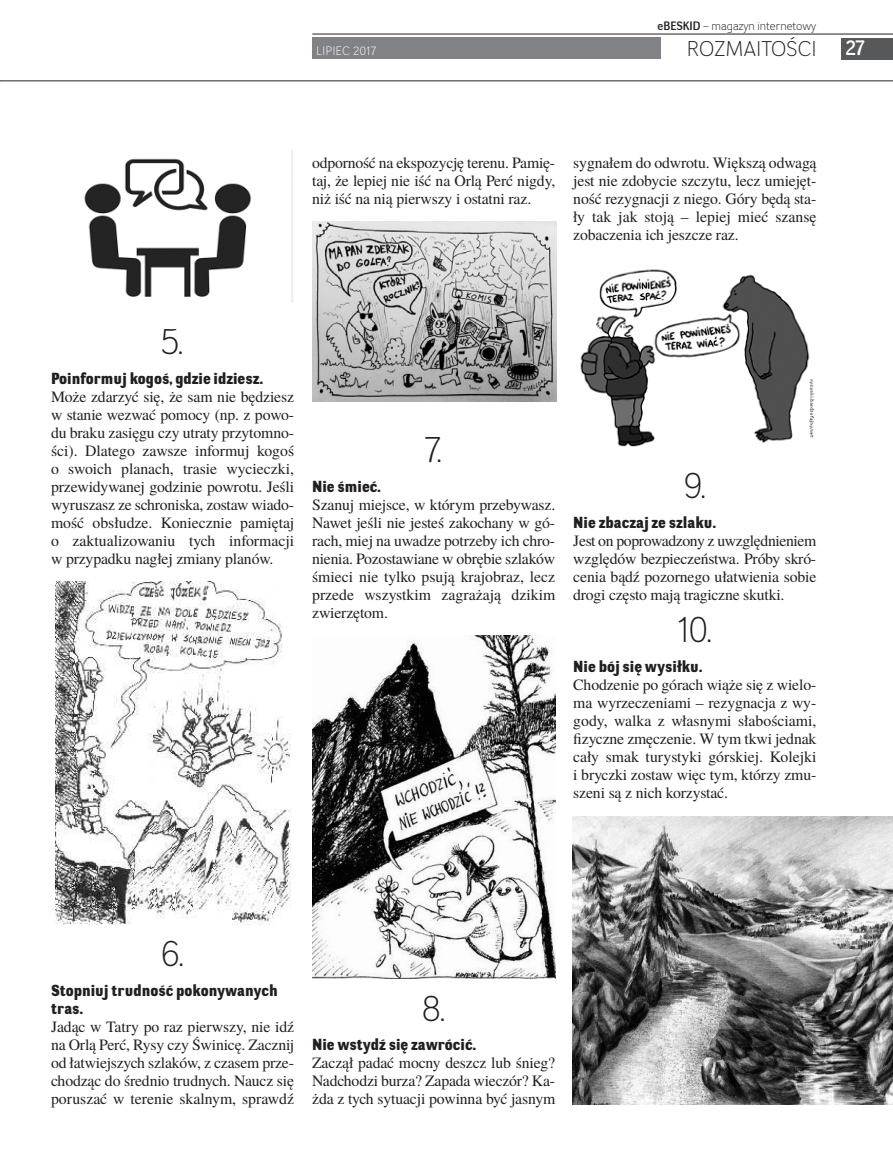
<style>
.page{position:relative;width:893px;height:1149px;background:#fff}
.page>*{position:absolute;margin:0;border:0;box-sizing:border-box;transform-origin:0 0}
.t1{font:36px "Negotiate Lt";color:#231f20}
.t2{font:21px "Negotiate Lt";letter-spacing:.025em;color:#231f20}
.t3{font:21px "Negotiate Rg";color:#fff}
.t4{font:15.75px/18px "Te X Gyre Termes";letter-spacing:-.01em;color:#231f20;text-align:justify}
.t5{font:15.75px/18px "Negotiate Hv";color:#231f20}
.t6{font:12px "Negotiate Lt";color:#231f20}
.t7{font:12px "Negotiate Lt";letter-spacing:.05em;color:#fff}
.s1{font-family:"Negotiate Rg"}
</style>
<div class="page">
<div style="left:312px;top:38px;width:348px;height:21px;background:#808285"></div>
<div style="left:842px;top:38px;width:51px;height:22px;background:#57585a"></div>
<hr style="left:312px;top:34px;width:581px;height:1px;background:#231f20">
<hr style="left:0;top:81px;width:893px;height:1px;background:#231f20">
<img style="left:84px;top:150px;width:209px;height:152px">
<img style="left:55px;top:581px;width:235px;height:342px">
<img style="left:312px;top:221px;width:244px;height:180px">
<img style="left:580px;top:269px;width:235px;height:178px">
<img style="left:573px;top:816px;width:320px;height:287px">
<img style="left:312px;top:635px;width:243px;height:342px">
<p class="t6" style="left:657px;top:21px;width:160px"><span class="s1">eBESKID</span> – magazyn internetowy</p>
<h2 class="t2" style="left:687px;top:41px;width:131px">ROZMAITOŚCI</h2>
<p class="t7" style="left:316px;top:46px;width:61px">LIPIEC 2017</p>
<h2 class="t3" style="left:846px;top:40px;width:20px">27</h2>
<p class="t4" style="left:312px;top:155px;width:245px">od por ność na eks po zy cję te re nu. Pa mię - taj, że le piej nie iść na Or lą Perć ni gdy, niż iść na nią pierw szy i ostat ni raz.</p>
<p class="t4" style="left:573px;top:155px;width:245px">sy gna łem do od wro tu. Więk szą od wa gą jest nie zdo by cie szczy tu, lecz umie jęt - ność re zy gna cji z nie go. Gó ry bę dą sta - ły tak jak sto ją – le piej mieć szan sę zo ba cze nia ich jesz cze raz.</p>
<h1 class="t1" style="left:162px;top:326px;width:23px">5.</h1>
<p class="t5" style="left:51px;top:371px;width:214px">Po in for muj ko goś, gdzie idziesz.</p>
<p class="t4" style="left:51px;top:389px;width:245px">Mo że zda rzyć się, że sam nie bę dziesz w sta nie we zwać po mo cy (np. z po wo - du bra ku za się gu czy utra ty przy tom no - ści). Dla te go za wsze in for muj ko goś o swo ich pla nach, tra sie wy ciecz ki, prze wi dy wa nej go dzi nie po wro tu. Je śli wy ru szasz ze schro ni ska, zo staw wia do - mość ob słu dze. Ko niecz nie pa mię taj o zak tu ali zo wa niu tych in for ma cji w przy pad ku na głej zmia ny pla nów.</p>
<h1 class="t1" style="left:426px;top:435px;width:18px">7.</h1>
<p class="t5" style="left:312px;top:479px;width:70px">Nie śmieć.</p>
<p class="t4" style="left:312px;top:497px;width:245px">Sza nuj miej sce, w któ rym prze by wasz.<br>Na wet je śli nie je steś za ko cha ny w gó - rach, miej na uwa dze po trze by ich chro - nie nia. Po zo sta wia ne w ob rę bie szla ków śmie ci nie tyl ko psu ją kra jo braz, lecz przede wszyst kim za gra ża ją dzi kim zwie rzę tom.</p>
<h1 class="t1" style="left:684px;top:471px;width:23px">9.</h1>
<p class="t5" style="left:573px;top:515px;width:144px">Nie zba czaj ze szla ku.</p>
<p class="t4" style="left:573px;top:533px;width:245px">Jest on po pro wa dzo ny z uwzględ nie niem wzglę dów bez pie czeń stwa. Pró by skró - ce nia bądź po zor ne go uła twie nia so bie dro gi czę sto ma ją tra gicz ne skut ki.</p>
<h1 class="t1" style="left:678px;top:615px;width:36px">10.</h1>
<p class="t5" style="left:573px;top:659px;width:131px">Nie bój się wy sił ku.</p>
<p class="t4" style="left:573px;top:677px;width:245px">Cho dze nie po gó rach wią że się z wie lo - ma wy rze cze nia mi – re zy gna cja z wy - go dy, wal ka z wła sny mi sła bo ścia mi, fi zycz ne zmę cze nie. W tym tkwi jed nak ca ły smak tu ry sty ki gór skiej. Ko lej ki i brycz ki zo staw więc tym, któ rzy zmu - sze ni są z nich ko rzy stać.</p>
<h1 class="t1" style="left:161px;top:939px;width:24px">6.</h1>
<p class="t5" style="left:51px;top:983px;width:228px">Stop niuj trud ność po ko ny wa nych tras.</p>
<p class="t4" style="left:51px;top:1019px;width:245px">Ja dąc w Ta try po raz pierw szy, nie idź na Or lą Perć, Ry sy czy Świ ni cę. Zacz nij od ła twiej szych szla ków, z cza sem prze - cho dząc do śred nio trud nych. Na ucz się po ru szać w te re nie skal nym, sprawdź</p>
<h1 class="t1" style="left:422px;top:993px;width:24px">8.</h1>
<p class="t5" style="left:312px;top:1037px;width:165px">Nie wstydź się za wró cić.</p>
<p class="t4" style="left:312px;top:1055px;width:245px">Za czął pa dać moc ny deszcz lub śnieg?<br>Nad cho dzi bu rza? Za pa da wie czór? Ka - żda z tych sy tu acji po win na być ja snym</p>
</div>
